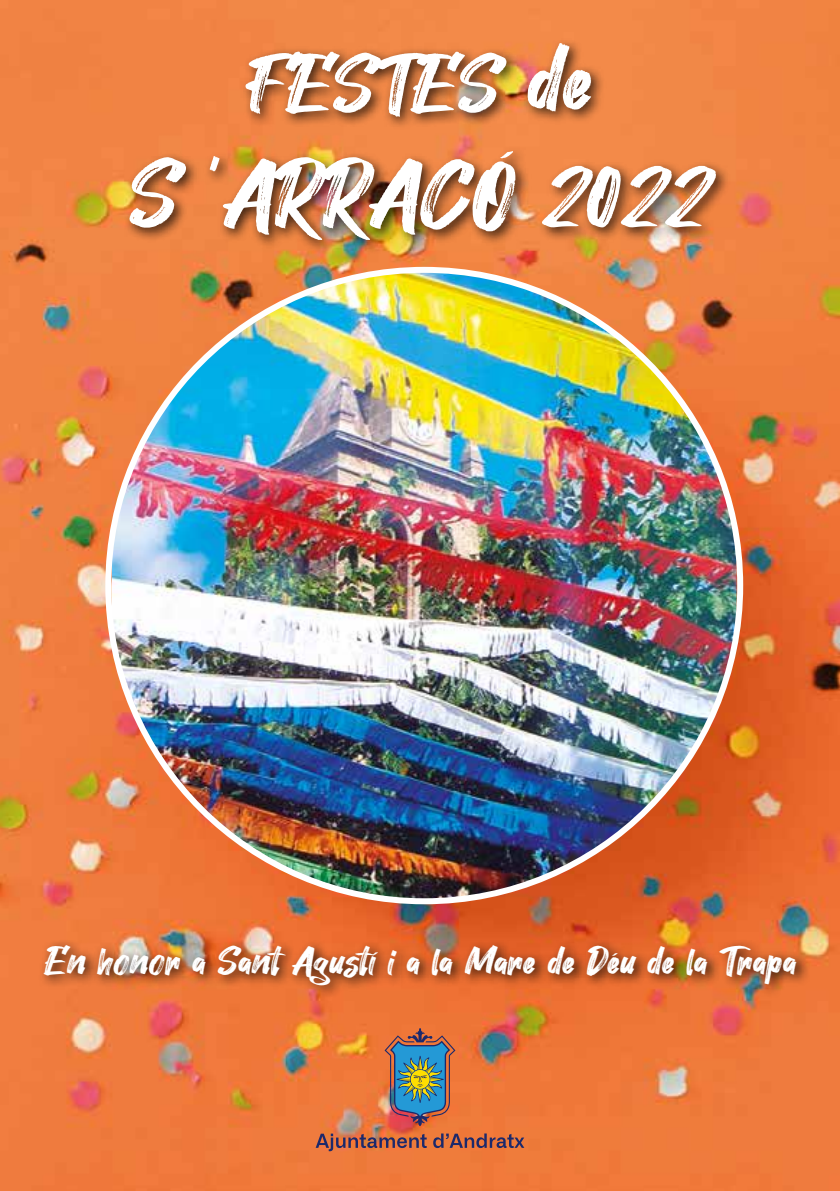
<style>
.page{position:relative;width:840px;height:1191px;background:#fff}
.page>*{position:absolute;margin:0;border:0;box-sizing:border-box;transform-origin:0 0}
.t1{font:96px "Hey August";color:#fff}
.t2{font:82px "Hey August";color:#fff}
.t3{font:40px "Hey August";color:#fff}
.s1{font-size:96px}
</style>
<div class="page">
<img style="left:0;top:0;width:839px;height:1191px">
<img style="left:112px;top:270px;width:624px;height:631px">
<div style="left:123px;top:38px;width:607px;height:216px;background:#000;opacity:.75"></div>
<div style="left:38px;top:938px;width:772px;height:61px;background:#000;opacity:.75"></div>
<img style="left:384px;top:1028px;width:71px;height:98px">
<svg style="left:315px;top:1133px;width:111px;height:18px;background:#ad614b"></svg>
<svg style="left:433px;top:1133px;width:91px;height:15px"></svg>
<h2 class="t2" style="left:245px;top:41px;width:350px">FESTES <span class="s1">de</span></h2>
<h1 class="t1" style="left:130px;top:143px;width:581px">S ’ARRACÓ 2022</h1>
<p class="t3" style="left:45px;top:939px;width:753px">En honor a Sant Agustí i a la Mare de Déu de la Trapa</p>
</div>
